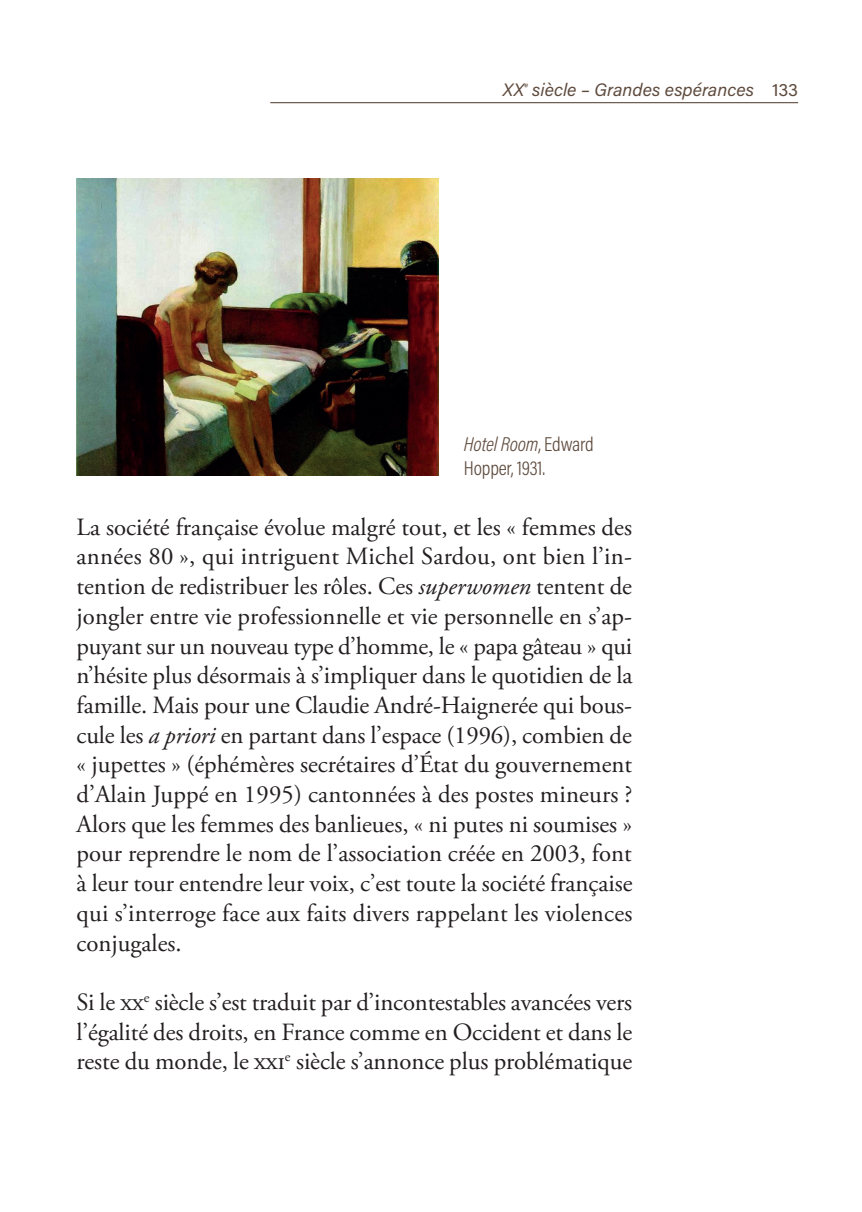
<style>
.page{position:relative;width:862px;height:1212px;background:#fff}
.page>*{position:absolute;margin:0;border:0;box-sizing:border-box;transform-origin:0 0}
.par{font:24.75px/29.7px "Adobe Garamond Pro";color:#231f20;text-align:justify}
.legende{font:300 20.25px/24.3px "Acumin Pro Cond";letter-spacing:-.01em;color:#5f4b3e}
.t1{font:italic 18px "Acumin Pro";color:#5f4b3e}
.s1{font-style:normal}
.s2{font-style:italic}
</style>
<div class="page">
<hr style="left:270px;top:102px;width:527px;height:1px;background:#5f4b3e">
<img style="left:77px;top:179px;width:361px;height:296px">
<p class="t1" style="left:502px;top:77px;width:296px">XX<sup>e</sup> siècle – Grandes espérances <span class="s1">133</span></p>
<p class="legende" style="left:463px;top:431px;width:131px"><span class="s2">Hotel Room</span>, Edward<br>Hopper, 1931.</p>
<p class="par" style="left:77px;top:513px;width:557px">La société française évolue malgré tout, et les « femmes des années 80 », qui intriguent Michel Sardou, ont bien l’in&shy;tention de redistribuer les rôles. Ces <span class="s2">superwomen</span> tentent de jongler entre vie professionnelle et vie personnelle en s’ap&shy;puyant sur un nouveau type d’homme, le « papa gâteau » qui n’hésite plus désormais à s’impliquer dans le quotidien de la famille. Mais pour une Claudie André-Haignerée qui bous&shy;cule les <span class="s2">a priori</span> en partant dans l’espace (1996), combien de « jupettes » (éphémères secrétaires d’État du gouvernement d’Alain Juppé en 1995) cantonnées à des postes mineurs ?<br>Alors que les femmes des banlieues, « ni putes ni soumises » pour reprendre le nom de l’association créée en 2003, font à leur tour entendre leur voix, c’est toute la société française qui s’interroge face aux faits divers rappelant les violences conjugales.</p>
<p class="par" style="left:77px;top:988px;width:557px">Si le xx<sup>e</sup> siècle s’est traduit par d’incontestables avancées vers l’égalité des droits, en France comme en Occident et dans le reste du monde, le xxi<sup>e</sup> siècle s’annonce plus problématique</p>
</div>
